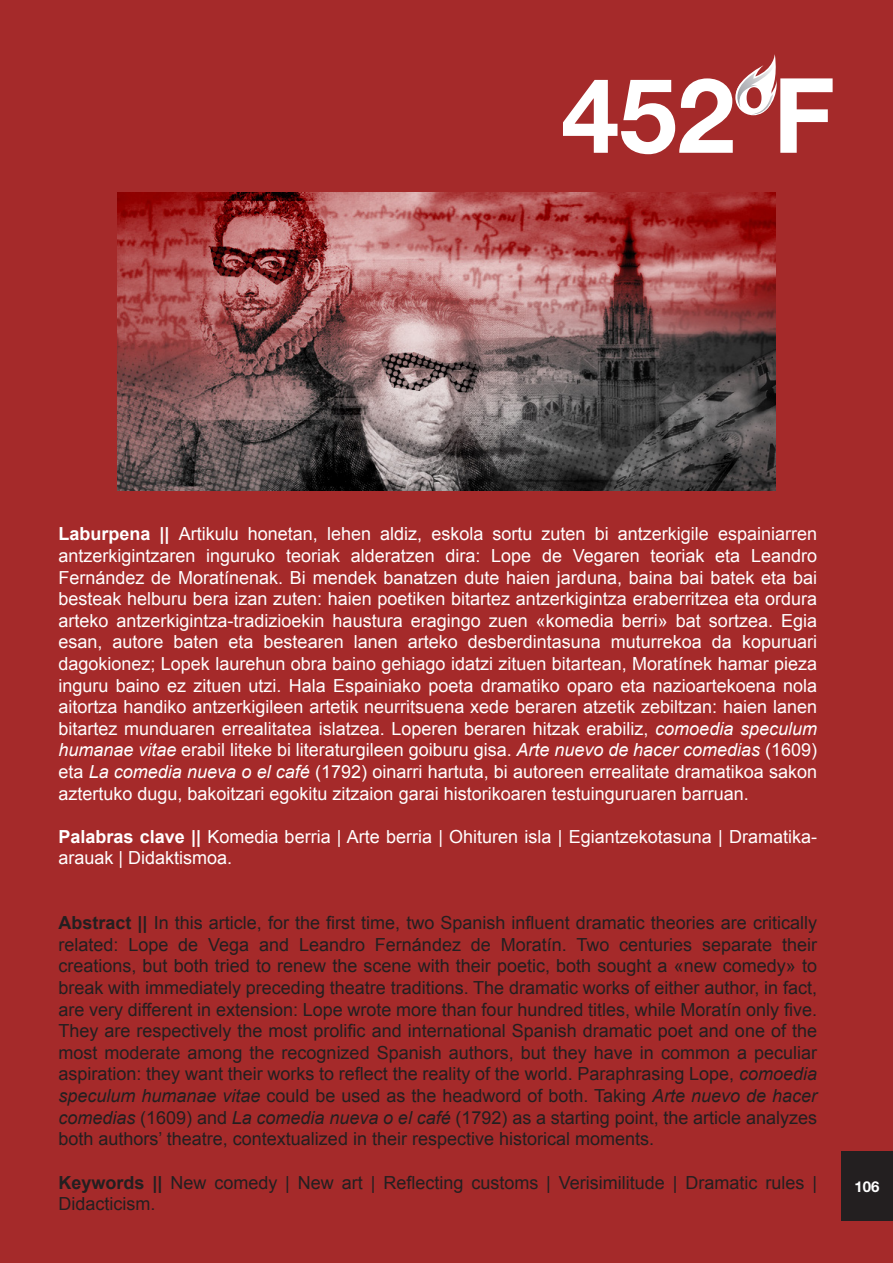
<style>
.page{position:relative;width:893px;height:1263px;background:#a52a2a}
.page>*{position:absolute;margin:0;border:0;box-sizing:border-box;transform-origin:0 0}
.t1{font:700 104.1px "Helvetica Neue";color:#fff}
.Estilo_de_párrafo_1{font:18px/21.6px "Arial";color:#fff;text-align:justify}
.Estilo_de_párrafo_1-2{font:18px/21.6px "Arial";color:#231f20;text-align:justify}
.t2{font:700 15px "Helvetica Neue";color:#fff}
.s1{font-weight:700}
.s2{font-style:italic}
</style>
<div class="page">
<div style="left:841px;top:1151px;width:52px;height:70px;background:#231f20"></div>
<svg style="left:728px;top:54px;width:51px;height:61px"></svg>
<img style="left:117px;top:192px;width:659px;height:299px">
<h1 class="t1" style="left:561px;top:51px;width:275px">452ºF</h1>
<p class="Estilo_de_párrafo_1" style="left:58px;top:523px;width:760px"><span class="s1">Laburpena ||</span> Artikulu honetan, lehen aldiz, eskola sortu zuten bi antzerkigile espainiarren antzerkigintzaren inguruko teoriak alderatzen dira: Lope de Vegaren teoriak eta Leandro Fernández de Moratínenak. Bi mendek banatzen dute haien jarduna, baina bai batek eta bai besteak helburu bera izan zuten: haien poetiken bitartez antzerkigintza eraberritzea eta ordura arteko antzerkigintza-tradizioekin haustura eragingo zuen «komedia berri» bat sortzea. Egia esan, autore baten eta bestearen lanen arteko desberdintasuna muturrekoa da kopuruari dagokionez; Lopek laurehun obra baino gehiago idatzi zituen bitartean, Moratínek hamar pieza inguru baino ez zituen utzi. Hala Espainiako poeta dramatiko oparo eta nazioartekoena nola aitortza handiko antzerkigileen artetik neurritsuena xede beraren atzetik zebiltzan: haien lanen bitartez munduaren errealitatea islatzea. Loperen beraren hitzak erabiliz, <span class="s2">comoedia speculum humanae vitae</span> erabil liteke bi literaturgileen goiburu gisa. <span class="s2">Arte nuevo de hacer comedias</span> (1609) eta <span class="s2">La comedia nueva o el café</span> (1792) oinarri hartuta, bi autoreen errealitate dramatikoa sakon aztertuko dugu, bakoitzari egokitu zitzaion garai historikoaren testuinguruaren barruan.</p>
<p class="Estilo_de_párrafo_1" style="left:58px;top:826px;width:760px"><span class="s1">Palabras clave ||</span> Komedia berria | Arte berria | Ohituren isla | Egiantzekotasuna | Dramatika&shy;arauak | Didaktismoa.</p>
<p class="Estilo_de_párrafo_1-2" style="left:58px;top:912px;width:760px"><span class="s1">Abstract ||</span> In this article, for the first time, two Spanish influent dramatic theories are critically related: Lope de Vega and Leandro Fernández de Moratín. Two centuries separate their creations, but both tried to renew the scene with their poetic, both sought a «new comedy» to break with immediately preceding theatre traditions. The dramatic works of either author, in fact, are very different in extension: Lope wrote more than four hundred titles, while Moratín only five.<br>They are respectively the most prolific and international Spanish dramatic poet and one of the most moderate among the recognized Spanish authors, but they have in common a peculiar aspiration: they want their works to reflect the reality of the world. Paraphrasing Lope, <span class="s2">comoedia speculum humanae vitae</span> could be used as the headword of both. Taking <span class="s2">Arte nuevo de hacer comedias</span> (1609) and <span class="s2">La comedia nueva o el café</span> (1792) as a starting point, the article analyzes both authors’ theatre, contextualized in their respective historical moments.</p>
<p class="Estilo_de_párrafo_1-2" style="left:58px;top:1171px;width:760px"><span class="s1">Keywords ||</span> New comedy | New art | Reflecting customs | Verisimilitude | Dramatic rules |<br>Didacticism.</p>
<p class="t2" style="left:854px;top:1177px;width:27px">106</p>
</div>
